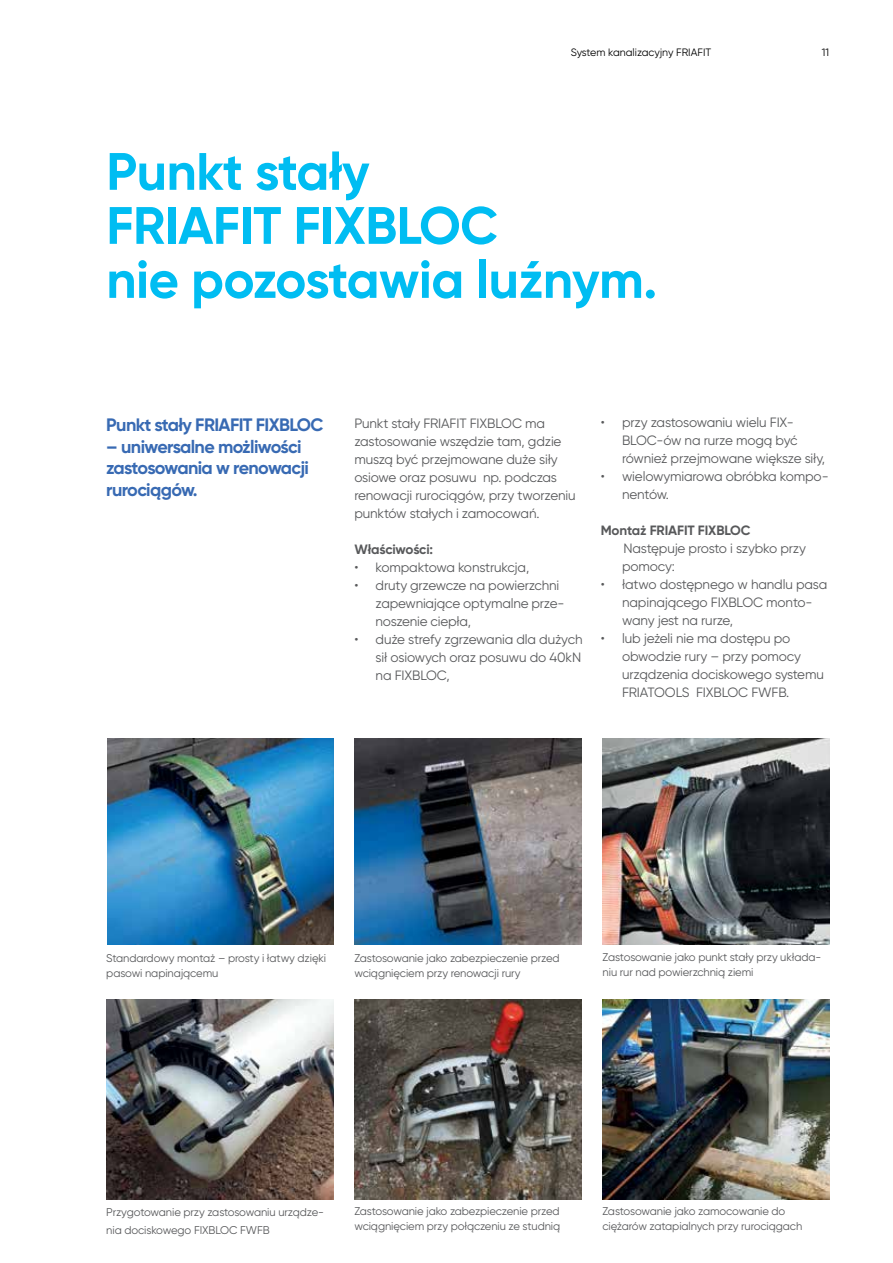
<style>
.page{position:relative;width:893px;height:1263px;background:#fff}
.page>*{position:absolute;margin:0;border:0;box-sizing:border-box;transform-origin:0 0}
.t1{font:700 52.5px/54px "Gilroy";letter-spacing:-.01em;color:#00bdf2}
.t2{font:700 18px/21.6px "Gilroy";letter-spacing:-.035em;color:#386ab3}
.t3{font:13.5px/18px "Gilroy";letter-spacing:-.01em;color:#58595b}
.t4{font:700 13.5px "Gilroy";letter-spacing:-.01em;color:#58595b}
.t5{font:11.25px/15px "Gilroy";letter-spacing:-.01em;color:#58595b}
.t6{font:10.65px "Gilroy";color:#000}
</style>
<div class="page">
<img style="left:603px;top:739px;width:226px;height:205px">
<img style="left:602px;top:999px;width:227px;height:200px">
<img style="left:354px;top:999px;width:227px;height:200px">
<img style="left:354px;top:739px;width:227px;height:205px">
<img style="left:108px;top:739px;width:225px;height:205px">
<img style="left:106px;top:999px;width:227px;height:200px">
<p class="t6" style="left:571px;top:46px;width:142px">System kanalizacyjny FRIAFIT</p>
<p class="t6" style="left:822px;top:46px;width:9px">11</p>
<h1 class="t1" style="left:106px;top:144px;width:552px">Punkt stały<br>FRIAFIT FIXBLOC<br>nie pozostawia luźnym.</h1>
<h2 class="t2" style="left:106px;top:414px;width:219px">Punkt stały FRIAFIT FIXBLOC</h2>
<h2 class="t2" style="left:106px;top:435px;width:204px">– uniwersalne możliwości zastosowania w renowacji rurociągów.</h2>
<p class="t3" style="left:354px;top:414px;width:223px">Punkt stały FRIAFIT FIXBLOC ma zastosowanie wszędzie tam, gdzie muszą być przejmowane duże siły osiowe oraz posuwu np. podczas renowacji rurociągów, przy tworzeniu punktów stałych i zamocowań.</p>
<p class="t4" style="left:354px;top:540px;width:80px">Właściwości:</p>
<p class="t3" style="left:354px;top:558px;width:176px">• kompaktowa konstrukcja,</p>
<p class="t3" style="left:376px;top:576px;width:190px;text-indent:-21px">• druty grzewcze na powierzchni zapewniające optymalne prze&shy;noszenie ciepła,</p>
<p class="t3" style="left:376px;top:630px;width:208px;text-align:justify;text-indent:-21px">• duże strefy zgrzewania dla dużych sił osiowych oraz posuwu do 40kN na FIXBLOC,</p>
<p class="t3" style="left:622px;top:414px;width:205px;text-indent:-21px">• przy zastosowaniu wielu FIX-<br>BLOC-ów na rurze mogą być również przejmowane większe siły,</p>
<p class="t3" style="left:622px;top:468px;width:208px;text-indent:-21px">• wielowymiarowa obróbka kompo&shy;nentów.</p>
<p class="t4" style="left:601px;top:522px;width:151px">Montaż FRIAFIT FIXBLOC</p>
<p class="t3" style="left:622px;top:540px;width:185px">Następuje prosto i szybko przy pomocy:</p>
<p class="t3" style="left:622px;top:576px;width:207px;text-indent:-21px">• łatwo dostępnego w handlu pasa napinającego FIXBLOC monto&shy;wany jest na rurze,</p>
<p class="t3" style="left:622px;top:630px;width:203px;text-indent:-21px">• lub jeżeli nie ma dostępu po obwodzie rury – przy pomocy urządzenia dociskowego systemu<br>FRIATOOLS FIXBLOC FWFB.</p>
<p class="t5" style="left:106px;top:950px;width:221px">Standardowy montaż – prosty i łatwy dzięki pasowi napinającemu</p>
<p class="t5" style="left:354px;top:950px;width:207px">Zastosowanie jako zabezpieczenie przed wciągnięciem przy renowacji rury</p>
<p class="t5" style="left:603px;top:949px;width:220px">Zastosowanie jako punkt stały przy układa&shy;niu rur nad powierzchnią ziemi</p>
<p class="t5" style="left:106px;top:1203px;width:219px;line-height:18px">Przygotowanie przy zastosowaniu urządze&shy;nia dociskowego FIXBLOC FWFB</p>
<p class="t5" style="left:354px;top:1203px;width:207px">Zastosowanie jako zabezpieczenie przed wciągnięciem przy połączeniu ze studnią</p>
<p class="t5" style="left:602px;top:1203px;width:201px">Zastosowanie jako zamocowanie do ciężarów zatapialnych przy rurociągach</p>
</div>
